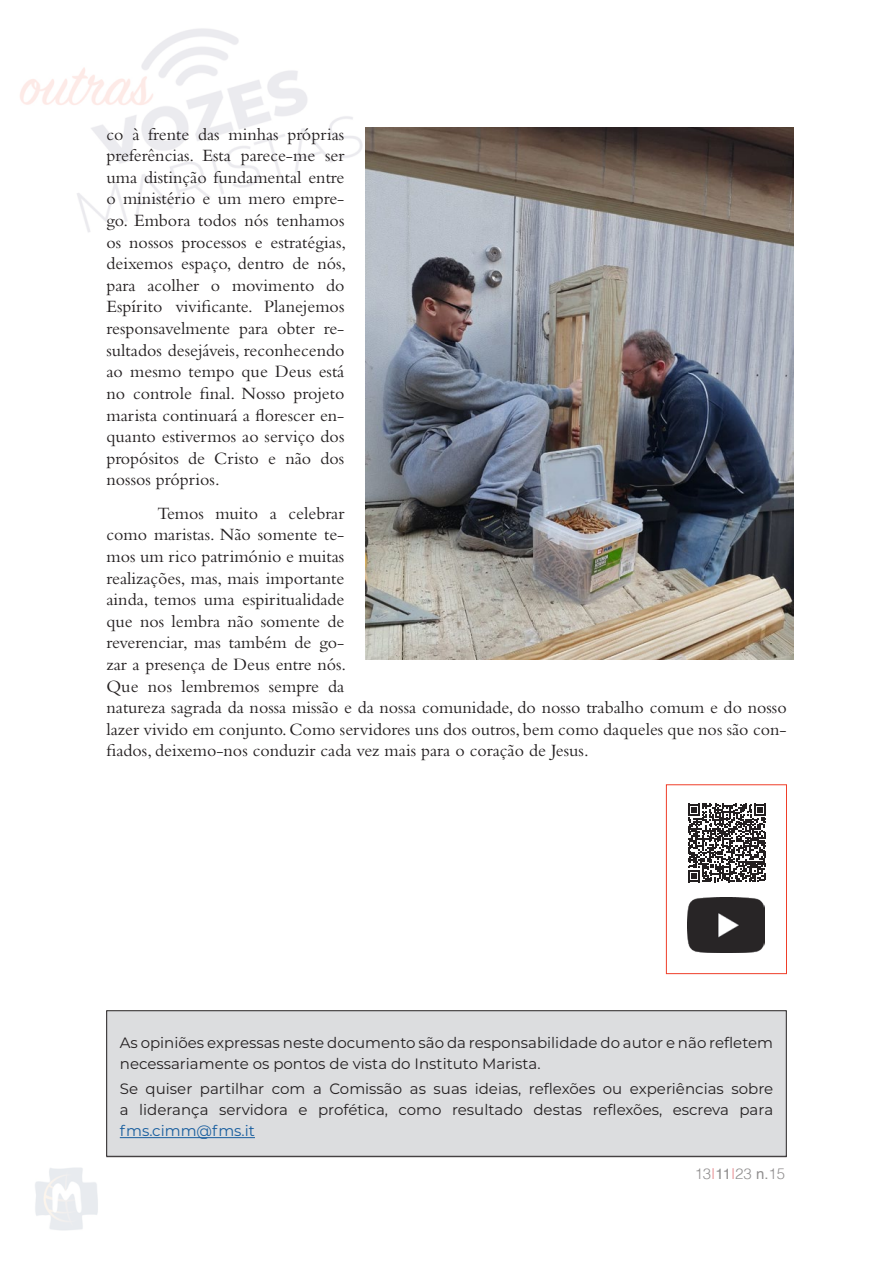
<style>
.page{position:relative;width:893px;height:1263px;background:#fff}
.page>*{position:absolute;margin:0;border:0;box-sizing:border-box;transform-origin:0 0}
.t1{font:18px/21.6px "Bembo Std";color:#231f20;text-align:justify}
.t2{font:15px/21px "Montserrat";color:#231f20}
.t3{font:15px "Montserrat";color:#175d9e}
.t4{font:300 15px "Helvetica";color:#231f20}
.s1{color:#d1232a}
.s2{font-weight:400}
</style>
<div class="page">
<img style="left:20px;top:28px;width:774px;height:1203px">
<hr style="left:106px;top:1156px;width:681px;height:1px;background:#231f20">
<div style="left:107px;top:1011px;width:679px;height:145px;background:#dcdddf"></div>
<div style="left:106px;top:1010px;width:680px;height:146px;border:1px solid #231f20"></div>
<hr style="left:120px;top:1137px;width:135px;height:1px;background:#175d9e">
<div style="left:666px;top:784px;width:121px;height:190px;border:1px solid #ef3e29"></div>
<svg style="left:688px;top:804px;width:78px;height:78px"></svg>
<img style="left:687px;top:898px;width:77px;height:54px">
<img style="left:366px;top:128px;width:427px;height:531px">
<p class="t1" style="left:106px;top:123px;width:241px">co à frente das minhas próprias preferências. Esta parece-me ser uma distinção fundamental entre o ministério e um mero empre&shy;go. Embora todos nós tenhamos os nossos processos e estratégias, deixemos espaço, dentro de nós, para acolher o movimento do Espírito vivificante. Planejemos responsavelmente para obter re&shy;sultados desejáveis, reconhecendo ao mesmo tempo que Deus está no controle final. Nosso projeto marista continuará a florescer en&shy;quanto estivermos ao serviço dos propósitos de Cristo e não dos nossos próprios.</p>
<p class="t1" style="left:106px;top:502px;width:682px;text-align:left;text-indent:51px">Temos muito a celebrar<br>como maristas. Não somente te-<br>mos um rico património e muitas<br>realizações, mas, mais importante<br>ainda, temos uma espiritualidade<br>que nos lembra não somente de<br>reverenciar, mas também de go-<br>zar a presença de Deus entre nós.<br>Que nos lembremos sempre da<br>natureza sagrada da nossa missão e da nossa comunidade, do nosso trabalho comum e do nosso lazer vivido em conjunto. Como servidores uns dos outros, bem como daqueles que nos são con&shy;fiados, deixemo-nos conduzir cada vez mais para o coração de Jesus.</p>
<p class="t2" style="left:120px;top:1031px;width:655px">As opiniões expressas neste documento são da responsabilidade do autor e não refletem necessariamente os pontos de vista do Instituto Marista.</p>
<p class="t2" style="left:120px;top:1078px;width:655px">Se quiser partilhar com a Comissão as suas ideias, reflexões ou experiências sobre a liderança servidora e profética, como resultado destas reflexões, escreva para</p>
<p class="t3" style="left:120px;top:1120px;width:137px">fms.cimm@fms.it</p>
<p class="t4" style="left:695px;top:1161px;width:92px">13<span class="s1">I</span><span class="s2">11</span><span class="s1">I</span>23 <span class="s2">n.</span>15</p>
</div>
